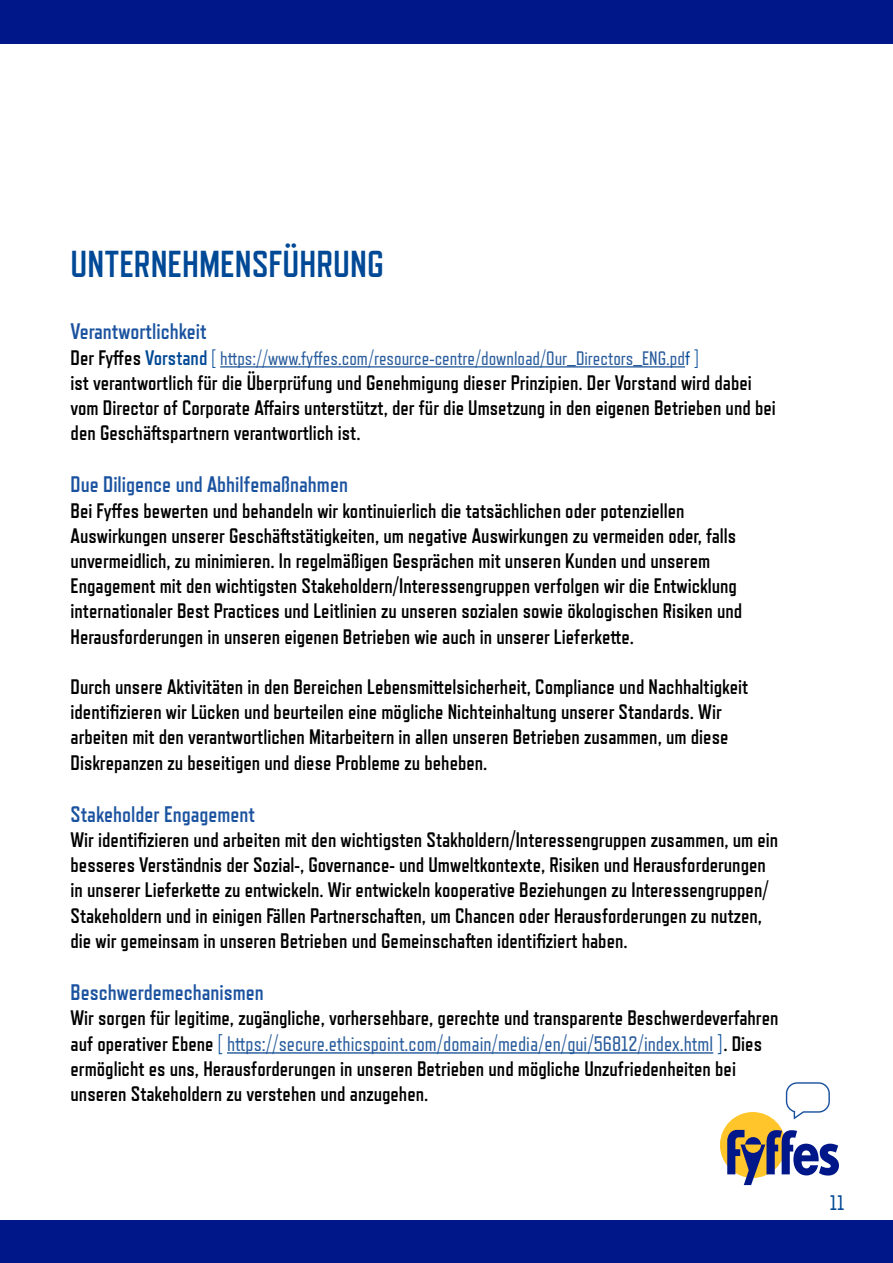
<style>
.page{position:relative;width:893px;height:1263px;background:#fff}
.page>*{position:absolute;margin:0;border:0;box-sizing:border-box;transform-origin:0 0}
.t1{font:700 37.5px "Refrigerator Deluxe";color:#004996}
.t2{font:700 22.5px "Refrigerator Deluxe";color:#1a529f}
.t3{font:700 21px/25.2px "Refrigerator Deluxe";color:#000}
.t4{font:21px "Refrigerator Deluxe";color:#004996}
.t5{font:19.5px "Refrigerator Deluxe";color:#275b9b}
.s1{font-weight:700;font-size:21px;color:#000}
.s2{font-weight:700;font-size:21px;color:#004996}
.s3{color:#004996}
.s4{font-weight:400;color:#004996}
.s5{font-weight:400;color:#275b9b}
</style>
<div class="page">
<svg style="left:785px;top:1082px;width:45px;height:36px"></svg>
<div style="left:0;top:1220px;width:893px;height:43px;background:#001789"></div>
<div style="left:0;top:0;width:893px;height:43px;background:#001789"></div>
<div style="left:720px;top:1112px;width:66px;height:66px;background:#ffc52b;border-radius:50%"></div>
<svg style="left:727px;top:1130px;width:112px;height:55px"></svg>
<hr style="left:220px;top:366px;width:465px;height:2px;background:#275b9b">
<hr style="left:227px;top:1052px;width:486px;height:2px;background:#275b9b">
<h1 class="t1" style="left:71px;top:242px;width:315px">UNTERNEHMENSFÜHRUNG</h1>
<p class="t2" style="left:71px;top:318px;width:137px">Verantwortlichkeit</p>
<p class="t5" style="left:71px;top:346px;width:631px"><span class="s1">Der Fyffes</span> <span class="s2">Vorstand</span> <span class="s3">[</span> https://www.fyffes.com/resource-centre/download/Our_Directors_ENG.pd<span class="s3">f ]</span></p>
<p class="t3" style="left:71px;top:370px;width:707px">ist verantwortlich für die Überprüfung und Genehmigung dieser Prinzipien. Der Vorstand wird dabei vom Director of Corporate Affairs unterstützt, der für die Umsetzung in den eigenen Betrieben und bei den Geschäftspartnern verantwortlich ist.</p>
<p class="t2" style="left:71px;top:471px;width:279px">Due Diligence und Abhilfemaßnahmen</p>
<p class="t3" style="left:71px;top:498px;width:673px">Bei Fyffes bewerten und behandeln wir kontinuierlich die tatsächlichen oder potenziellen Auswirkungen unserer Geschäftstätigkeiten, um negative Auswirkungen zu vermeiden oder, falls unvermeidlich, zu minimieren. In regelmäßigen Gesprächen mit unseren Kunden und unserem Engagement mit den wichtigsten Stakeholdern/Interessengruppen verfolgen wir die Entwicklung internationaler Best Practices und Leitlinien zu unseren sozialen sowie ökologischen Risiken und Herausforderungen in unseren eigenen Betrieben wie auch in unserer Lieferkette.</p>
<p class="t3" style="left:71px;top:674px;width:679px">Durch unsere Aktivitäten in den Bereichen Lebensmittelsicherheit, Compliance und Nachhaltigkeit identifizieren wir Lücken und beurteilen eine mögliche Nichteinhaltung unserer Standards. Wir arbeiten mit den verantwortlichen Mitarbeitern in allen unseren Betrieben zusammen, um diese Diskrepanzen zu beseitigen und diese Probleme zu beheben.</p>
<p class="t2" style="left:71px;top:801px;width:186px">Stakeholder Engagement</p>
<p class="t3" style="left:71px;top:827px;width:709px">Wir identifizieren und arbeiten mit den wichtigsten Stakholdern/Interessengruppen zusammen, um ein besseres Verständnis der Sozial-, Governance- und Umweltkontexte, Risiken und Herausforderungen in unserer Lieferkette zu entwickeln. Wir entwickeln kooperative Beziehungen zu Interessengruppen/ Stakeholdern und in einigen Fällen Partnerschaften, um Chancen oder Herausforderungen zu nutzen, die wir gemeinsam in unseren Betrieben und Gemeinschaften identifiziert haben.</p>
<p class="t2" style="left:71px;top:979px;width:195px">Beschwerdemechanismen</p>
<p class="t3" style="left:71px;top:1005px;width:709px">Wir sorgen für legitime, zugängliche, vorhersehbare, gerechte und transparente Beschwerdeverfahren auf operativer Ebene <span class="s4">[</span> <span class="s5">https://secure.ethicspoint.com/domain/media/en/gui/56812/index.html</span> <span class="s4">]</span>. Dies ermöglicht es uns, Herausforderungen in unseren Betrieben und mögliche Unzufriedenheiten bei unseren Stakeholdern zu verstehen und anzugehen.</p>
<p class="t4" style="left:830px;top:1190px;width:16px">11</p>
</div>
